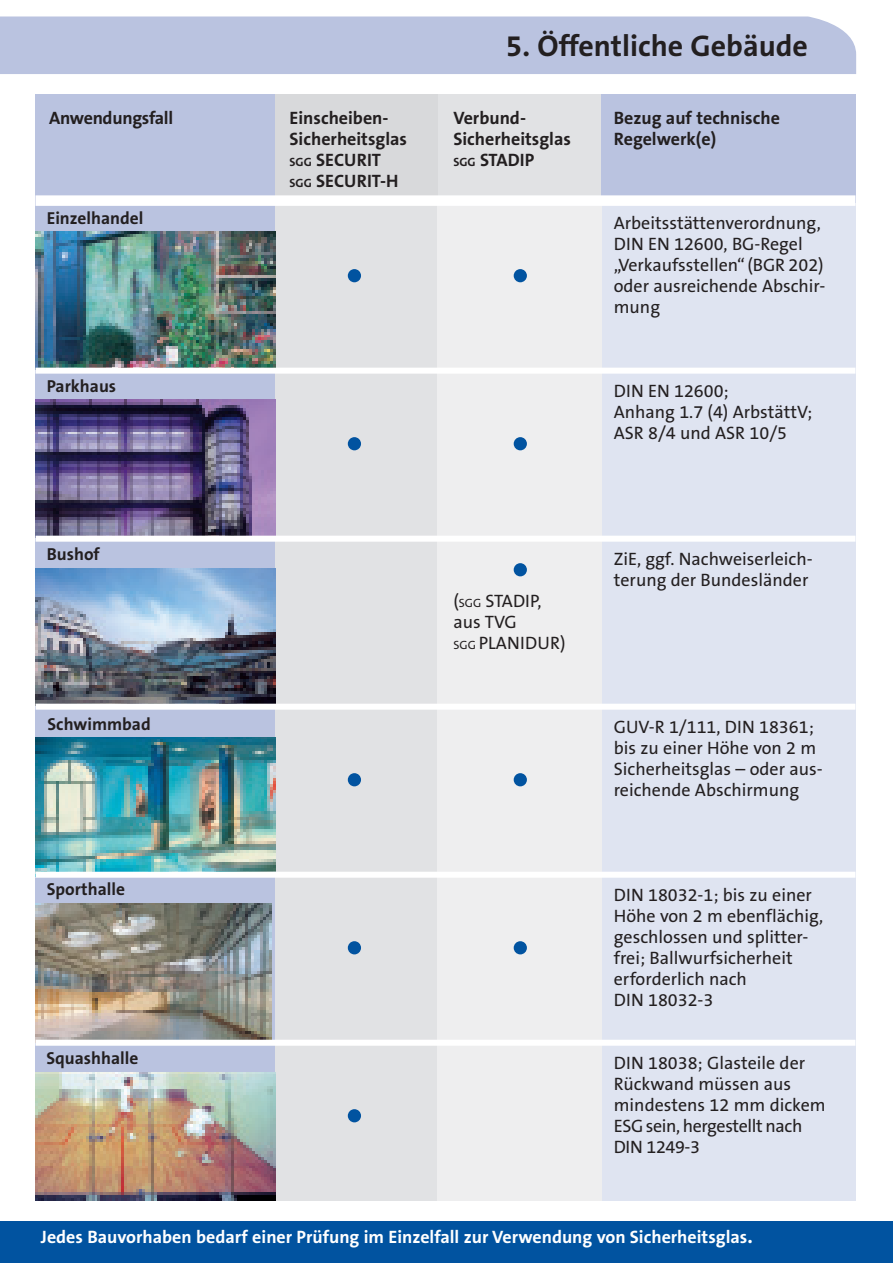
<style>
.page{position:relative;width:893px;height:1263px;background:#fff}
.page>*{position:absolute;margin:0;border:0;box-sizing:border-box;transform-origin:0 0}
.t1{font:700 30px "The Sans B7";color:#231f20}
.t2{font:18px/21px "The Sans B5 Plain";color:#231f20}
.t3{font:700 18px "The Sans B7";color:#231f20}
.t4{font:700 18px "The Sans B7";color:#fff}
.t5{font:700 17.4px "The Sans B7";color:#231f20}
.s1{font-size:12px}
.s2{font-size:21px}
</style>
<div class="page">
<div style="left:0;top:16px;width:856px;height:58px;background:#bac3e0"></div>
<div style="left:36px;top:150px;width:401px;height:1050px;background:#e1e2e4"></div>
<div style="left:593px;top:202px;width:262px;height:998px;background:#dfe4f1"></div>
<div style="left:437px;top:202px;width:164px;height:998px;background:#eeeeef"></div>
<div style="left:36px;top:94px;width:807px;height:108px;background:#e1e2e4"></div>
<div style="left:601px;top:94px;width:254px;height:108px;background:#bac3e0"></div>
<div style="left:275px;top:94px;width:162px;height:108px;background:#d8d9db"></div>
<div style="left:36px;top:94px;width:239px;height:987px;background:#bac3e0"></div>
<img style="left:36px;top:232px;width:239px;height:136px">
<img style="left:36px;top:737px;width:239px;height:135px">
<img style="left:36px;top:903px;width:235px;height:137px">
<img style="left:36px;top:1072px;width:239px;height:128px">
<img style="left:36px;top:400px;width:239px;height:136px">
<img style="left:36px;top:568px;width:239px;height:136px">
<div style="left:36px;top:195px;width:819px;height:11px;background:#fff"></div>
<div style="left:36px;top:368px;width:819px;height:6px;background:#fff"></div>
<div style="left:36px;top:536px;width:819px;height:6px;background:#fff"></div>
<div style="left:36px;top:704px;width:819px;height:6px;background:#fff"></div>
<div style="left:36px;top:872px;width:819px;height:6px;background:#fff"></div>
<div style="left:36px;top:1040px;width:819px;height:6px;background:#fff"></div>
<div style="left:348px;top:1109px;width:13px;height:13px;background:#0153a0;border-radius:50%"></div>
<div style="left:514px;top:941px;width:13px;height:13px;background:#0153a0;border-radius:50%"></div>
<div style="left:348px;top:941px;width:13px;height:13px;background:#0153a0;border-radius:50%"></div>
<div style="left:514px;top:773px;width:13px;height:13px;background:#0153a0;border-radius:50%"></div>
<div style="left:348px;top:773px;width:13px;height:13px;background:#0153a0;border-radius:50%"></div>
<div style="left:514px;top:563px;width:13px;height:13px;background:#0153a0;border-radius:50%"></div>
<div style="left:514px;top:437px;width:13px;height:13px;background:#0153a0;border-radius:50%"></div>
<div style="left:348px;top:437px;width:13px;height:13px;background:#0153a0;border-radius:50%"></div>
<div style="left:514px;top:269px;width:13px;height:13px;background:#0153a0;border-radius:50%"></div>
<div style="left:348px;top:269px;width:13px;height:13px;background:#0153a0;border-radius:50%"></div>
<div style="left:0;top:1221px;width:893px;height:42px;background:#0153a0"></div>
<h1 class="t1" style="left:506px;top:33px;width:304px">5. Öffentliche Gebäude</h1>
<p class="t3" style="left:49px;top:110px;width:126px">Anwendungsfall</p>
<p class="t3" style="left:290px;top:110px;width:100px">Einscheiben-</p>
<p class="t3" style="left:453px;top:110px;width:74px">Verbund-</p>
<p class="t3" style="left:614px;top:110px;width:168px">Bezug auf technische</p>
<p class="t3" style="left:290px;top:131px;width:119px">Sicherheitsglas</p>
<p class="t3" style="left:453px;top:131px;width:119px">Sicherheitsglas</p>
<p class="t3" style="left:614px;top:131px;width:104px">Regelwerk(e)</p>
<p class="t3" style="left:290px;top:152px;width:93px"><span class="s1">SGG</span> SECURIT</p>
<p class="t3" style="left:453px;top:152px;width:82px"><span class="s1">SGG</span> STADIP</p>
<p class="t3" style="left:290px;top:173px;width:110px"><span class="s1">SGG</span> SECURIT-H</p>
<p class="t2" style="left:614px;top:213px;width:213px">Arbeitsstättenverordnung,<br>DIN EN 12600, BG-Regel „Verkaufsstellen“ (BGR 202) oder ausreichende Abschir&shy;mung</p>
<p class="t5" style="left:47px;top:210px;width:98px">Einzelhandel</p>
<p class="t5" style="left:47px;top:378px;width:71px">Parkhaus</p>
<p class="t2" style="left:614px;top:381px;width:200px">DIN EN 12600;<br>Anhang 1.7 (4) ArbstättV;<br>ASR 8/4 und ASR 10/5</p>
<p class="t5" style="left:47px;top:546px;width:55px">Bushof</p>
<p class="t2" style="left:614px;top:549px;width:200px">ZiE, ggf. Nachweiserleich&shy;terung der Bundesländer</p>
<p class="t2" style="left:453px;top:591px;width:114px">(<span class="s1">SGG</span> STADIP, aus TVG<br><span class="s1">SGG</span> PLANIDUR)</p>
<p class="t5" style="left:48px;top:716px;width:105px">Schwimmbad</p>
<p class="t2" style="left:614px;top:717px;width:210px">GUV-R 1/111, DIN 18361; bis zu einer Höhe von 2 m<br>Sicherheitsglas – oder aus&shy;reichende Abschirmung</p>
<p class="t5" style="left:47px;top:881px;width:80px">Sporthalle</p>
<p class="t2" style="left:614px;top:885px;width:211px">DIN 18032-1; bis zu einer<br>Höhe von 2 m ebenflächig, geschlossen und splitter&shy;frei; Ballwurfsicherheit erforderlich nach<br>DIN 18032-3</p>
<p class="t5" style="left:46px;top:1050px;width:93px">Squashhalle</p>
<p class="t2" style="left:614px;top:1053px;width:213px">DIN 18038; Glasteile der<br>Rückwand müssen aus mindestens 12 mm dickem<br>ESG sein, hergestellt nach<br>DIN 1249-3</p>
<p class="t4" style="left:41px;top:1229px;width:713px">Jedes Bauvorhaben bedarf einer Prüfung im Einzelfall zur Verwendung von Sicherheitsglas<span class="s2">.</span></p>
</div>
